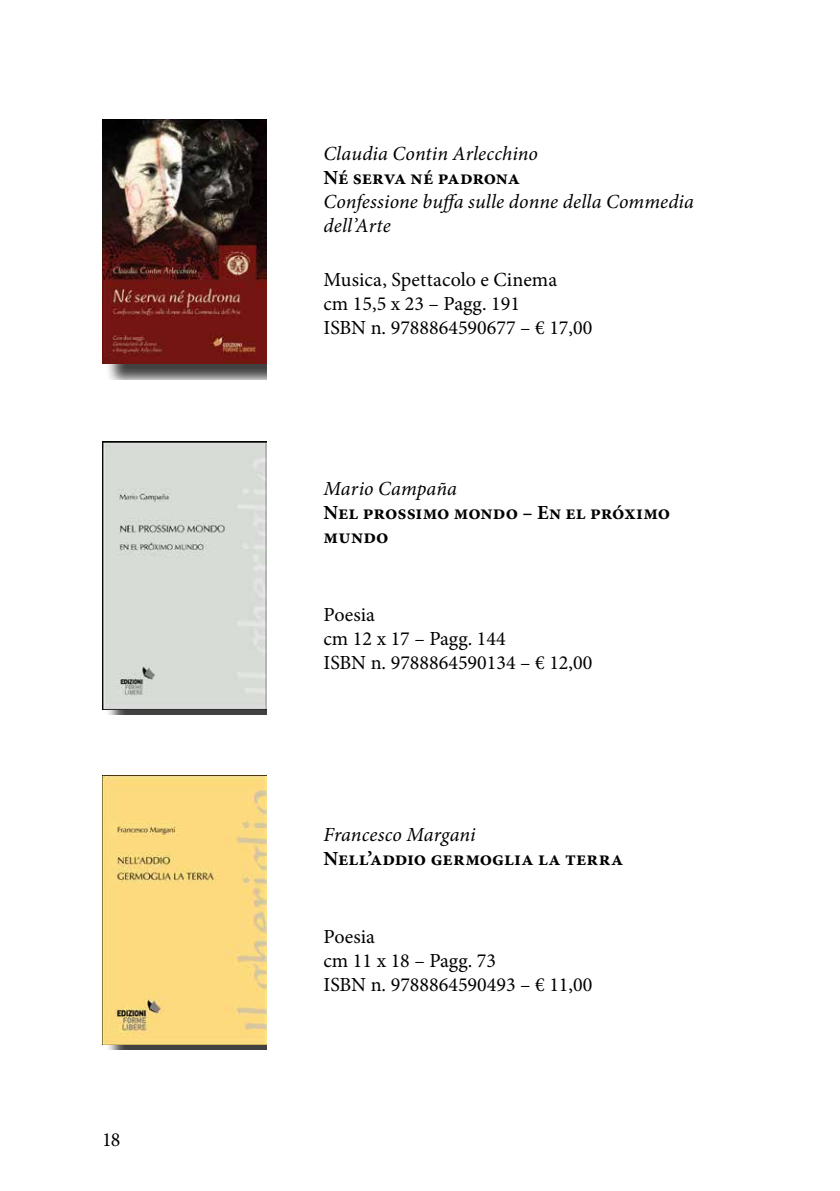
<style>
.page{position:relative;width:840px;height:1191px;background:#fff}
.page>*{position:absolute;margin:0;border:0;box-sizing:border-box;transform-origin:0 0}
.t1{font:20px/24px "Minion Pro";color:#000}
.t2{font:italic 20px/24px "Minion Pro";letter-spacing:.005em;color:#000}
.t3{font:700 20px/24px "Minion Pro";letter-spacing:.005em;color:#000}
</style>
<div class="page">
<img style="left:102px;top:776px;width:164px;height:268px">
<img style="left:102px;top:442px;width:164px;height:267px">
<div style="left:105px;top:122px;width:161px;height:258px;background:#000;opacity:.75"></div>
<img style="left:102px;top:119px;width:164px;height:244px">
<p class="t1" style="left:102px;top:1127px;width:20px">18</p>
<p class="t2" style="left:323px;top:142px;width:216px">Claudia Contin Arlecchino</p>
<p class="t3" style="left:323px;top:166px;width:198px">Né serva né padrona</p>
<p class="t2" style="left:323px;top:190px;width:372px">Confessione buffa sulle donne della Commedia dell’Arte</p>
<p class="t1" style="left:323px;top:268px;width:270px">Musica, Spettacolo e Cinema<br>cm 15,5 x 23 – Pagg. 191<br>ISBN n. 9788864590677 – € 17,00</p>
<p class="t2" style="left:323px;top:476px;width:135px">Mario Campaña</p>
<p class="t3" style="left:323px;top:500px;width:348px">Nel prossimo mondo – En el próximo mundo</p>
<p class="t1" style="left:323px;top:602px;width:270px">Poesia<br>cm 12 x 17 – Pagg. 144<br>ISBN n. 9788864590134 – € 12,00</p>
<p class="t2" style="left:323px;top:823px;width:153px">Francesco Margani</p>
<p class="t3" style="left:323px;top:847px;width:301px">Nell’addio germoglia la terra</p>
<p class="t1" style="left:323px;top:925px;width:270px">Poesia<br>cm 11 x 18 – Pagg. 73<br>ISBN n. 9788864590493 – € 11,00</p>
</div>
